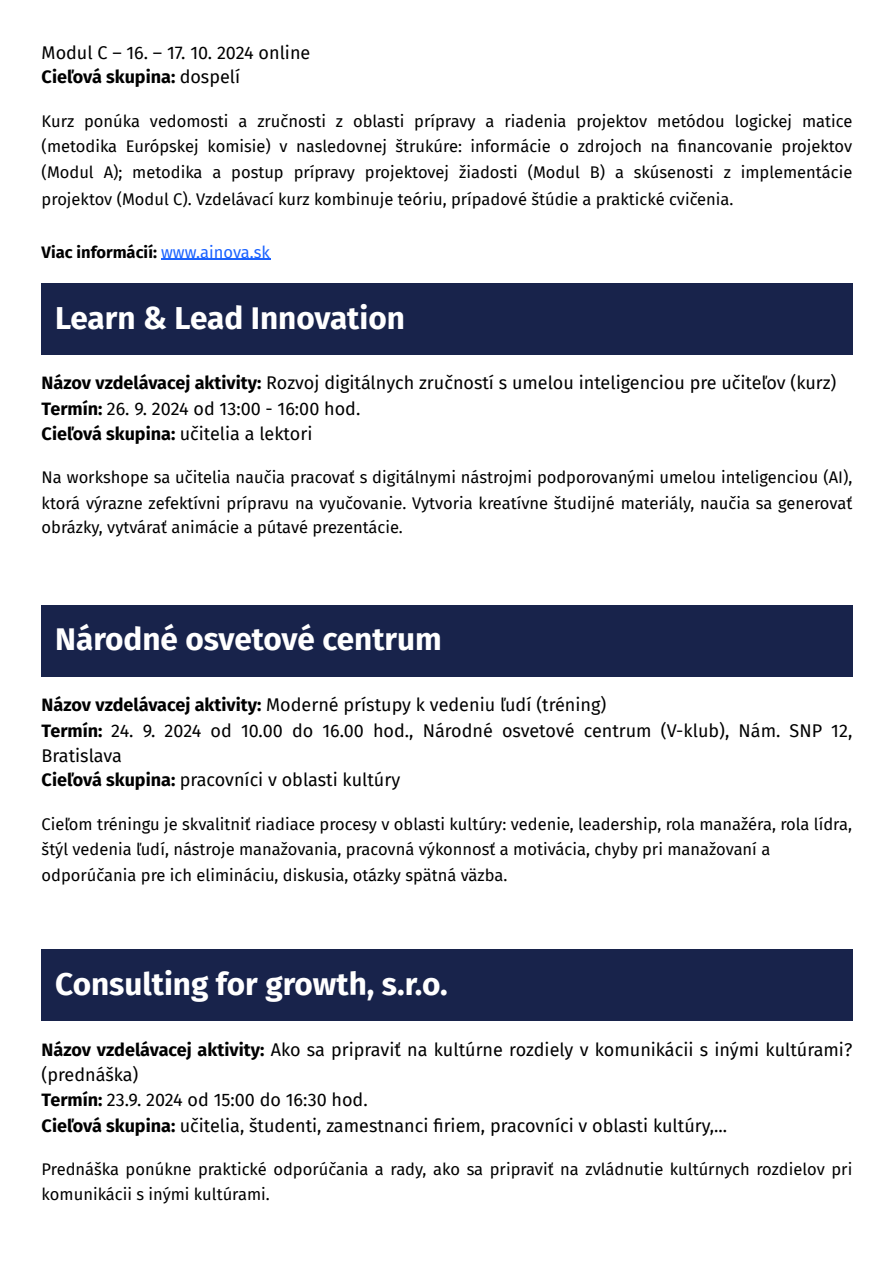
<style>
.page{position:relative;width:894px;height:1263px;background:#fff}
.page>*{position:absolute;margin:0;border:0;box-sizing:border-box;transform-origin:0 0}
.t1{font:700 31.5px "Fira Sans";color:#fff}
.t2{font:18px/25.2px "Fira Sans";color:#000}
.t3{font:16.5px/25.8px "Fira Sans";color:#000;text-align:justify}
.t4{font:700 16.5px "Fira Sans";color:#000}
.s1{font-weight:700}
.s2{font-weight:400;color:#1a62ff}
</style>
<div class="page">
<hr style="left:161px;top:259px;width:109px;height:1px;background:#1a62ff">
<div style="left:42px;top:284px;width:810px;height:71px;background:#18234b"></div>
<div style="left:42px;top:605px;width:810px;height:72px;background:#18234b"></div>
<div style="left:42px;top:950px;width:810px;height:71px;background:#18234b"></div>
<h1 class="t2" style="left:42px;top:40px;width:270px;line-height:24.8px">Modul C – 16. – 17. 10. 2024 online<br><span class="s1">Cieľová skupina:</span> dospelí</h1>
<p class="t3" style="left:42px;top:109px;width:811px">Kurz ponúka vedomosti a zručnosti z oblasti prípravy a riadenia projektov metódou logickej matice (metodika Európskej komisie) v nasledovnej štrukúre: informácie o zdrojoch na fi nancovanie projektov (Modul A); metodika a postup prípravy projektovej žiadosti (Modul B) a skúsenosti z implementácie projektov (Modul C). Vzdelávací kurz kombinuje teóriu, prípadové štúdie a praktické cvičenia.</p>
<p class="t4" style="left:42px;top:242px;width:230px">Viac informácií: <span class="s2">www.ainova.sk</span></p>
<p class="t1" style="left:55px;top:299px;width:351px">Learn &amp; Lead Innovation</p>
<h1 class="t2" style="left:42px;top:371px;width:796px"><span class="s1">Názov vzdelávacej aktivity:</span> Rozvoj digitálnych zručností s umelou inteligenciou pre učiteľov (kurz)<br><span class="s1">Termín:</span> 26. 9. 2024 od 13:00 - 16:00 hod.<br><span class="s1">Cieľová skupina:</span> učitelia a lektori</h1>
<p class="t3" style="left:42px;top:464px;width:811px;line-height:25.3px">Na workshope sa učitelia naučia pracovať s digitálnymi nástrojmi podporovanými umelou inteligenciou (AI), ktorá výrazne zefektívni prípravu na vyučovanie. Vytvoria kreatívne študijné materiály, naučia sa generovať obrázky, vytvárať animácie a pútavé prezentácie.</p>
<p class="t1" style="left:55px;top:621px;width:388px">Národné osvetové centrum</p>
<h1 class="t2" style="left:42px;top:692px;width:812px"><span class="s1">Názov vzdelávacej aktivity:</span> Moderné prístupy k vedeniu ľudí (tréning)<br><span class="s1">Termín:</span> 24. 9. 2024 od 10.00 do 16.00 hod., Národné osvetové centrum (V-klub), Nám. SNP 12, Bratislava<br><span class="s1">Cieľová skupina:</span> pracovníci v oblasti kultúry</h1>
<p class="t3" style="left:42px;top:812px;width:811px;line-height:25.3px;text-align:left">Cieľom tréningu je skvalitniť riadiace procesy v oblasti kultúry: vedenie, leadership, rola manažéra, rola lídra, štýl vedenia ľudí, nástroje manažovania, pracovná výkonnosť a motivácia, chyby pri manažovaní a odporúčania pre ich elimináciu, diskusia, otázky spätná väzba.</p>
<p class="t1" style="left:55px;top:965px;width:394px">Consulting for growth, s.r.o.</p>
<h1 class="t2" style="left:42px;top:1038px;width:811px"><span class="s1">Názov vzdelávacej aktivity:</span> Ako sa pripraviť na kultúrne rozdiely v komunikácii s inými kultúrami? (prednáška)<br><span class="s1">Termín:</span> 23.9. 2024 od 15:00 do 16:30 hod.<br><span class="s1">Cieľová skupina:</span> učitelia, študenti, zamestnanci fi riem, pracovníci v oblasti kultúry,...</h1>
<p class="t3" style="left:42px;top:1156px;width:811px">Prednáška ponúkne praktické odporúčania a rady, ako sa pripraviť na zvládnutie kultúrnych rozdielov pri komunikácii s inými kultúrami.</p>
</div>
